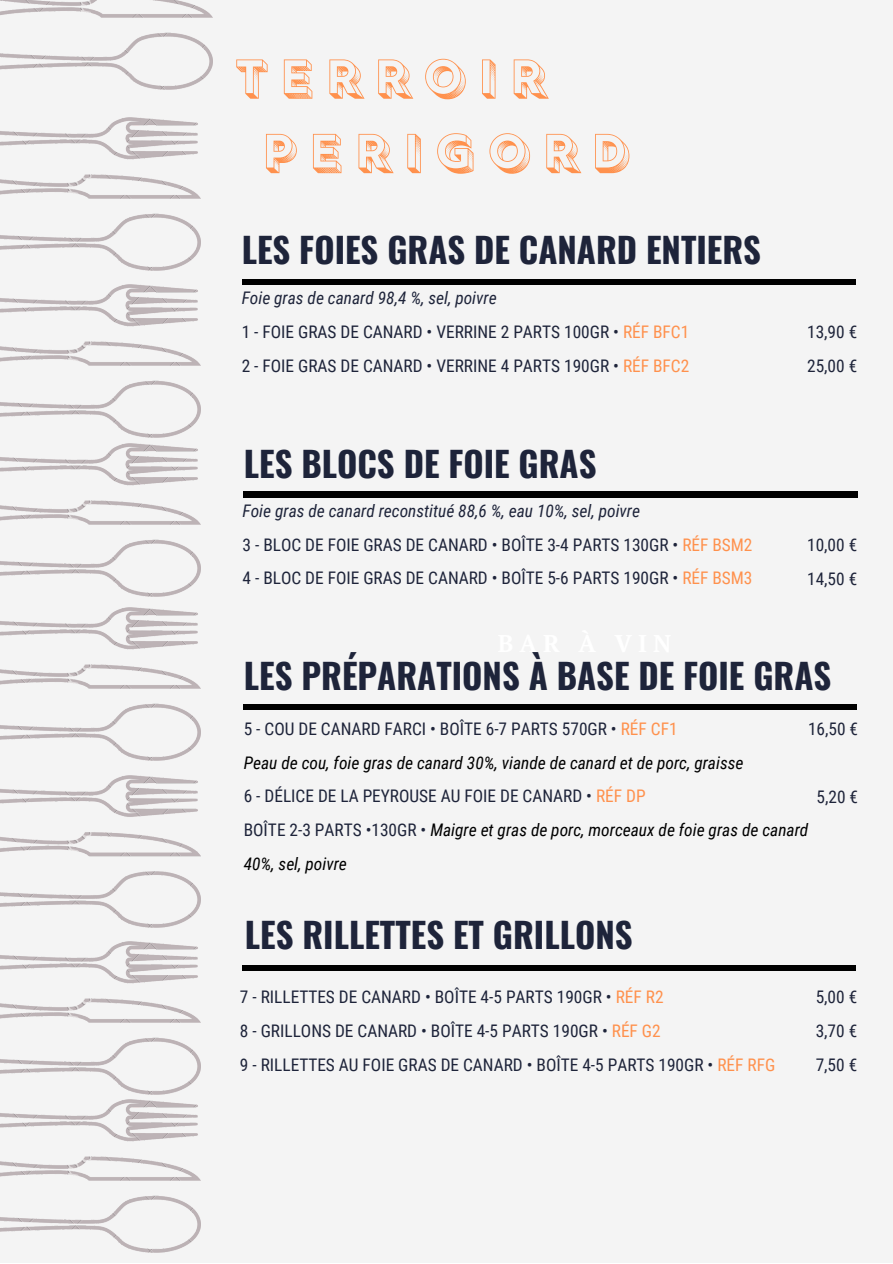
<style>
.page{position:relative;width:893px;height:1264px;background:#fff}
.page>*{position:absolute;margin:0;border:0;box-sizing:border-box;transform-origin:0 0}
.t1{font:53.25px/74.4px "Rig Bold Halftone";letter-spacing:.25em;color:#ff914d}
.t2{font:700 34.65px "Oswald";color:#1e243a}
.t3{font:17.4px/34px "Roboto Condensed";color:#1e243a}
.t4{font:italic 17.4px/33.8px "Roboto Condensed";color:#000}
.s1{font-style:italic}
.s2{color:#ff914d}
.s3{font-style:normal;color:#1e243a}
.s4{font-style:normal;color:#ff914d}
</style>
<div class="page">
<div style="left:0;top:0;width:892px;height:1262px;background:#f4f4f4"></div>
<div style="left:243px;top:491px;width:614px;height:7px;background:#000"></div>
<div style="left:243px;top:279px;width:612px;height:6px;background:#000"></div>
<div style="left:243px;top:704px;width:613px;height:5px;background:#000"></div>
<div style="left:243px;top:964px;width:612px;height:6px;background:#000"></div>
<img style="left:0;top:118px;width:200px;height:153px">
<img style="left:0;top:285px;width:200px;height:153px">
<img style="left:0;top:444px;width:200px;height:152px">
<img style="left:0;top:608px;width:200px;height:152px">
<img style="left:0;top:775px;width:200px;height:153px">
<img style="left:0;top:941px;width:200px;height:152px">
<img style="left:0;top:1099px;width:200px;height:153px">
<img style="left:0;top:0;width:213px;height:90px">
<h1 class="t1" style="left:263px;top:44px;width:368px;text-indent:-27px">TERROIR<br>PERIGORD</h1>
<h2 class="t2" style="left:242px;top:223px;width:521px">LES FOIES GRAS DE CANARD ENTIERS</h2>
<p class="t3" style="left:242px;top:281px;width:449px"><span class="s1">Foie gras de canard 98,4 %, sel, poivre<br></span>1 - FOIE GRAS DE CANARD • VERRINE 2 PARTS 100GR • <span class="s2">RÉF BFC1<br></span>2 - FOIE GRAS DE CANARD • VERRINE 4 PARTS 190GR • <span class="s2">RÉF BFC2</span></p>
<h2 class="t2" style="left:244px;top:437px;width:354px">LES BLOCS DE FOIE GRAS</h2>
<p class="t3" style="left:242px;top:494px;width:511px"><span class="s1">Foie gras de canard reconstitué 88,6 %, eau 10%, sel, poivre<br></span>3 - BLOC DE FOIE GRAS DE CANARD • BOÎTE 3-4 PARTS 130GR • <span class="s2">RÉF BSM2<br></span>4 - BLOC DE FOIE GRAS DE CANARD • BOÎTE 5-6 PARTS 190GR • <span class="s2">RÉF BSM3</span></p>
<p class="t3" style="left:807px;top:315px;width:52px">13,90 €<br>25,00 €</p>
<p class="t3" style="left:807px;top:528px;width:52px">10,00 €<br>14,50 €</p>
<h2 class="t2" style="left:244px;top:648px;width:589px">LES PRÉPARATIONS À BASE DE FOIE GRAS</h2>
<p class="t3" style="left:808px;top:711px;width:52px">16,50 €</p>
<p class="t4" style="left:244px;top:712px;width:566px"><span class="s3">5 - COU DE CANARD FARCI • BOÎTE 6-7 PARTS 570GR •</span> <span class="s4">RÉF CF1<br></span>Peau de cou, foie gras de canard 30%, viande de canard et de porc, graisse<br><span class="s3">6 - DÉLICE DE LA PEYROUSE AU FOIE DE CANARD •</span> <span class="s4">RÉF DP<br></span><span class="s3">BOÎTE 2-3 PARTS •130GR •</span> Maigre et gras de porc, morceaux de foie gras de canard 40%, sel, poivre</p>
<p class="t3" style="left:816px;top:779px;width:43px">5,20 €</p>
<h2 class="t2" style="left:245px;top:908px;width:389px">LES RILLETTES ET GRILLONS</h2>
<p class="t3" style="left:240px;top:980px;width:537px">7 - RILLETTES DE CANARD • BOÎTE 4-5 PARTS 190GR • <span class="s2">RÉF R2<br></span>8 - GRILLONS DE CANARD • BOÎTE 4-5 PARTS 190GR • <span class="s2">RÉF G2<br></span>9 - RILLETTES AU FOIE GRAS DE CANARD • BOÎTE 4-5 PARTS 190GR • <span class="s2">RÉF RFG</span></p>
<p class="t3" style="left:815px;top:980px;width:43px;text-align:justify">5,00 € 3,70 € 7,50 €</p>
</div>
